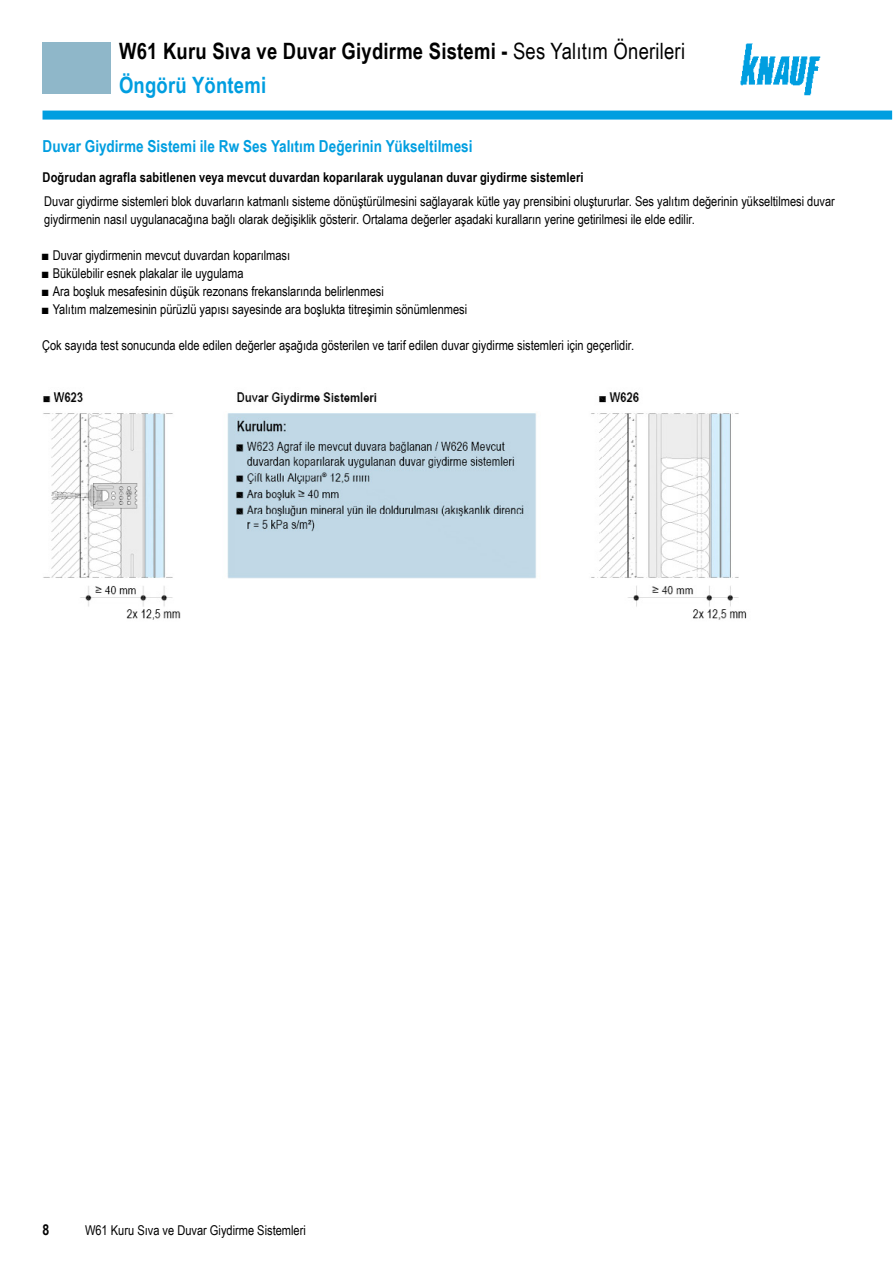
<style>
.page{position:relative;width:893px;height:1263px;background:#fff}
.page>*{position:absolute;margin:0;border:0;box-sizing:border-box;transform-origin:0 0}
.t1{font:700 22.5px/34.7px "Arial Narrow";letter-spacing:.01em;color:#000}
.t2{font:700 16.5px "Arial Narrow";letter-spacing:.005em;color:#009ee0}
.t3{font:700 15px "Arial Narrow";color:#000}
.t4{font:13.5px/18px "Arial Narrow";color:#000}
.t5{font:700 13.5px "Arial Narrow";letter-spacing:.01em;color:#000}
.s1{font-weight:400}
.s2{color:#009ee0}
</style>
<div class="page">
<div style="left:43px;top:43px;width:68px;height:51px;background:#8fb7c9"></div>
<img style="left:740px;top:43px;width:81px;height:53px">
<div style="left:43px;top:111px;width:849px;height:9px;background:#009ee0"></div>
<img style="left:43px;top:392px;width:704px;height:228px">
<h1 class="t1" style="left:119px;top:32px;width:568px">W61 Kuru Sıva ve Duvar Giydirme Sistemi - <span class="s1">Ses Yalıtım Önerileri<br></span><span class="s2">Öngörü Yöntemi</span></h1>
<p class="t2" style="left:43px;top:134px;width:431px">Duvar Giydirme Sistemi ile Rw Ses Yalıtım Değerinin Yükseltilmesi</p>
<p class="t5" style="left:43px;top:167px;width:543px">Doğrudan agrafla sabitlenen veya mevcut duvardan koparılarak uygulanan duvar giydirme sistemleri</p>
<p class="t4" style="left:44px;top:192px;width:792px">Duvar giydirme sistemleri blok duvarların katmanlı sisteme dönüştürülmesini sağlayarak kütle yay prensibini oluştururlar. Ses yalıtım değerinin yükseltilmesi duvar giydirmenin nasıl uygulanacağına bağlı olarak değişiklik gösterir. Ortalama değerler aşadaki kuralların yerine getirilmesi ile elde edilir.</p>
<p class="t4" style="left:42px;top:246px;width:250px">■ Duvar giydirmenin mevcut duvardan koparılması</p>
<p class="t4" style="left:42px;top:264px;width:203px">■ Bükülebilir esnek plakalar ile uygulama</p>
<p class="t4" style="left:42px;top:282px;width:343px">■ Ara boşluk mesafesinin düşük rezonans frekanslarında belirlenmesi</p>
<p class="t4" style="left:42px;top:300px;width:427px">■ Yalıtım malzemesinin pürüzlü yapısı sayesinde ara boşlukta titreşimin sönümlenmesi</p>
<p class="t4" style="left:42px;top:336px;width:594px">Çok sayıda test sonucunda elde edilen değerler aşağıda gösterilen ve tarif edilen duvar giydirme sistemleri için geçerlidir.</p>
<p class="t3" style="left:43px;top:1218px;width:8px">8</p>
<p class="t4" style="left:85px;top:1220px;width:222px">W61 Kuru Sıva ve Duvar Giydirme Sistemleri</p>
</div>
